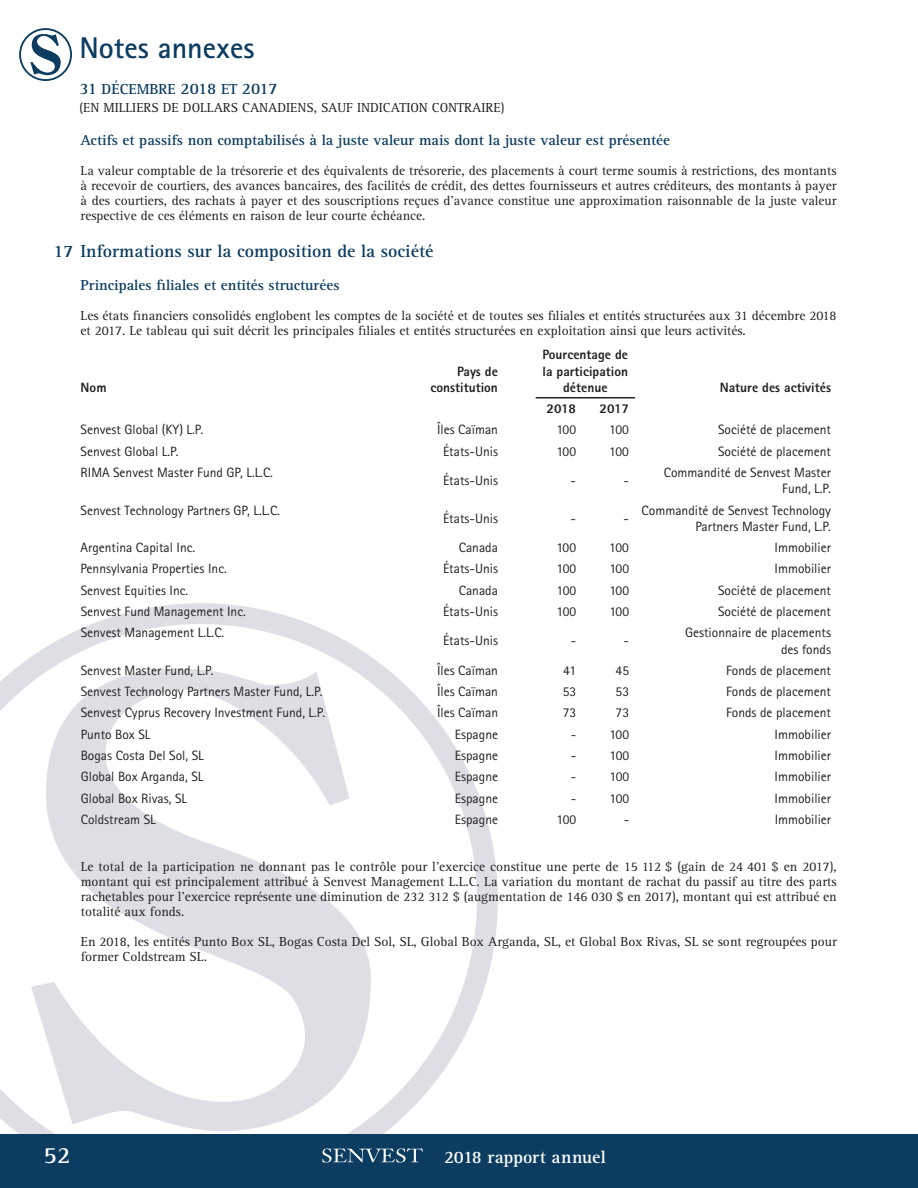
<style>
.page{position:relative;width:918px;height:1188px;background:#fff}
.page>*{position:absolute;margin:0;border:0;box-sizing:border-box;transform-origin:0 0}
.t1{font:700 30px "Rotis Sans Serif Std";color:#0c3d60}
.t2{font:700 24px "Rotis Serif Std";color:#fff}
.t3{font:700 18px "Rotis Serif Std";color:#0c3d60}
.t4{font:700 18px "Rotis Serif Std";color:#fff}
.t5{font:700 16.5px "Rotis Serif Std";color:#0c3d60}
.t6{font:700 15px "Rotis Serif Std";color:#0c3d60}
.t7{font:13.5px/15px "Rotis Serif Std";color:#231f20;text-align:justify}
.t8{font:13.5px/16.2px "Rotis Sans Serif Std";color:#231f20;text-align:right}
.t9{font:800 13.5px/16.2px "Rotis Sans Serif Std";color:#231f20;text-align:right}
.s1{font-size:15px}
</style>
<div class="page">
<svg style="left:0;top:603px;width:498px;height:531px"></svg>
<svg style="left:31px;top:668px;width:340px;height:463px"></svg>
<div style="left:0;top:1134px;width:918px;height:54px;background:#0c3d60"></div>
<svg style="left:322px;top:1148px;width:101px;height:15px"></svg>
<svg style="left:19px;top:28px;width:53px;height:53px"></svg>
<hr style="left:536px;top:397px;width:46px;height:1px;background:#231f20">
<hr style="left:582px;top:397px;width:53px;height:1px;background:#231f20">
<h1 class="t1" style="left:80px;top:29px;width:176px">Notes annexes</h1>
<p class="t5" style="left:80px;top:79px;width:200px">31 <span class="s1">DÉCEMBRE</span> 2018 <span class="s1">ET</span> 2017</p>
<p class="t7" style="left:80px;top:100px;width:427px">(EN MILLIERS DE DOLLARS CANADIENS, SAUF INDICATION CONTRAIRE)</p>
<p class="t6" style="left:81px;top:132px;width:591px">Actifs et passifs non comptabilisés à la juste valeur mais dont la juste valeur est présentée</p>
<p class="t7" style="left:81px;top:164px;width:758px">La valeur comptable de la trésorerie et des équivalents de trésorerie, des placements à court terme soumis à restrictions, des montants à recevoir de courtiers, des avances bancaires, des facilités de crédit, des dettes fournisseurs et autres créditeurs, des montants à payer à des courtiers, des rachats à payer et des souscriptions reçues d’avance constitue une approximation raisonnable de la juste valeur respective de ces éléments en raison de leur courte échéance.</p>
<h3 class="t3" style="left:54px;top:240px;width:381px">17 Informations sur la composition de la société</h3>
<p class="t6" style="left:81px;top:276px;width:260px">Principales filiales et entités structurées</p>
<p class="t7" style="left:81px;top:308px;width:758px">Les états financiers consolidés englobent les comptes de la société et de toutes ses filiales et entités structurées aux 31 décembre 2018 et 2017. Le tableau qui suit décrit les principales filiales et entités structurées en exploitation ainsi que leurs activités.</p>
<p class="t9" style="left:81px;top:379px;width:28px">Nom</p>
<p class="t9" style="left:431px;top:363px;width:69px">Pays de constitution</p>
<p class="t9" style="left:543px;top:346px;width:87px;text-align:center">Pourcentage de la participation détenue</p>
<p class="t9" style="left:547px;top:400px;width:31px">2018</p>
<p class="t9" style="left:600px;top:400px;width:31px">2017</p>
<p class="t9" style="left:720px;top:379px;width:113px">Nature des activités</p>
<p class="t8" style="left:81px;top:422px;width:124px">Senvest Global (KY) L.P.</p>
<p class="t8" style="left:437px;top:422px;width:62px">Îles Caïman</p>
<p class="t8" style="left:556px;top:422px;width:21px">100</p>
<p class="t8" style="left:609px;top:422px;width:21px">100</p>
<p class="t8" style="left:718px;top:422px;width:114px">Société de placement</p>
<p class="t8" style="left:81px;top:443px;width:99px">Senvest Global L.P.</p>
<p class="t8" style="left:443px;top:443px;width:56px">États-Unis</p>
<p class="t8" style="left:556px;top:443px;width:21px">100</p>
<p class="t8" style="left:609px;top:443px;width:21px">100</p>
<p class="t8" style="left:718px;top:443px;width:114px">Société de placement</p>
<p class="t8" style="left:81px;top:464px;width:194px">RIMA Senvest Master Fund GP, L.L.C.</p>
<p class="t8" style="left:443px;top:472px;width:56px">États-Unis</p>
<p class="t8" style="left:571px;top:472px;width:7px">-</p>
<p class="t8" style="left:624px;top:472px;width:7px">-</p>
<p class="t8" style="left:664px;top:464px;width:169px">Commandité de Senvest Master<br>Fund, L.P.</p>
<p class="t8" style="left:81px;top:502px;width:201px">Senvest Technology Partners GP, L.L.C.</p>
<p class="t8" style="left:443px;top:510px;width:56px">États-Unis</p>
<p class="t8" style="left:571px;top:510px;width:7px">-</p>
<p class="t8" style="left:624px;top:510px;width:7px">-</p>
<p class="t8" style="left:642px;top:502px;width:191px">Commandité de Senvest Technology<br>Partners Master Fund, L.P.</p>
<p class="t8" style="left:81px;top:539px;width:116px">Argentina Capital Inc.</p>
<p class="t8" style="left:459px;top:539px;width:41px">Canada</p>
<p class="t8" style="left:556px;top:539px;width:21px">100</p>
<p class="t8" style="left:609px;top:539px;width:21px">100</p>
<p class="t8" style="left:775px;top:539px;width:58px">Immobilier</p>
<p class="t8" style="left:81px;top:561px;width:148px">Pennsylvania Properties Inc.</p>
<p class="t8" style="left:443px;top:561px;width:56px">États-Unis</p>
<p class="t8" style="left:556px;top:561px;width:21px">100</p>
<p class="t8" style="left:609px;top:561px;width:21px">100</p>
<p class="t8" style="left:775px;top:561px;width:58px">Immobilier</p>
<p class="t8" style="left:81px;top:582px;width:109px">Senvest Equities Inc.</p>
<p class="t8" style="left:459px;top:582px;width:41px">Canada</p>
<p class="t8" style="left:556px;top:582px;width:21px">100</p>
<p class="t8" style="left:609px;top:582px;width:21px">100</p>
<p class="t8" style="left:718px;top:582px;width:114px">Société de placement</p>
<p class="t8" style="left:81px;top:603px;width:167px">Senvest Fund Management Inc.</p>
<p class="t8" style="left:443px;top:603px;width:56px">États-Unis</p>
<p class="t8" style="left:556px;top:603px;width:21px">100</p>
<p class="t8" style="left:609px;top:603px;width:21px">100</p>
<p class="t8" style="left:718px;top:603px;width:114px">Société de placement</p>
<p class="t8" style="left:81px;top:625px;width:145px">Senvest Management L.L.C.</p>
<p class="t8" style="left:443px;top:633px;width:56px">États-Unis</p>
<p class="t8" style="left:571px;top:633px;width:7px">-</p>
<p class="t8" style="left:624px;top:633px;width:7px">-</p>
<p class="t8" style="left:685px;top:625px;width:147px">Gestionnaire de placements des fonds</p>
<p class="t8" style="left:81px;top:662px;width:134px">Senvest Master Fund, L.P.</p>
<p class="t8" style="left:437px;top:662px;width:62px">Îles Caïman</p>
<p class="t8" style="left:563px;top:662px;width:15px">41</p>
<p class="t8" style="left:616px;top:662px;width:15px">45</p>
<p class="t8" style="left:726px;top:662px;width:106px">Fonds de placement</p>
<p class="t8" style="left:81px;top:683px;width:243px">Senvest Technology Partners Master Fund, L.P.</p>
<p class="t8" style="left:437px;top:683px;width:62px">Îles Caïman</p>
<p class="t8" style="left:563px;top:683px;width:15px">53</p>
<p class="t8" style="left:616px;top:683px;width:15px">53</p>
<p class="t8" style="left:726px;top:683px;width:106px">Fonds de placement</p>
<p class="t8" style="left:81px;top:705px;width:246px">Senvest Cyprus Recovery Investment Fund, L.P.</p>
<p class="t8" style="left:437px;top:705px;width:62px">Îles Caïman</p>
<p class="t8" style="left:563px;top:705px;width:15px">73</p>
<p class="t8" style="left:616px;top:705px;width:15px">73</p>
<p class="t8" style="left:726px;top:705px;width:106px">Fonds de placement</p>
<p class="t8" style="left:81px;top:726px;width:71px">Punto Box SL</p>
<p class="t8" style="left:455px;top:726px;width:45px">Espagne</p>
<p class="t8" style="left:571px;top:726px;width:7px">-</p>
<p class="t8" style="left:609px;top:726px;width:21px">100</p>
<p class="t8" style="left:775px;top:726px;width:58px">Immobilier</p>
<p class="t8" style="left:81px;top:747px;width:124px">Bogas Costa Del Sol, SL</p>
<p class="t8" style="left:455px;top:747px;width:45px">Espagne</p>
<p class="t8" style="left:571px;top:747px;width:7px">-</p>
<p class="t8" style="left:609px;top:747px;width:21px">100</p>
<p class="t8" style="left:775px;top:747px;width:58px">Immobilier</p>
<p class="t8" style="left:81px;top:769px;width:124px">Global Box Arganda, SL</p>
<p class="t8" style="left:455px;top:769px;width:45px">Espagne</p>
<p class="t8" style="left:571px;top:769px;width:7px">-</p>
<p class="t8" style="left:609px;top:769px;width:21px">100</p>
<p class="t8" style="left:775px;top:769px;width:58px">Immobilier</p>
<p class="t8" style="left:81px;top:790px;width:108px">Global Box Rivas, SL</p>
<p class="t8" style="left:455px;top:790px;width:45px">Espagne</p>
<p class="t8" style="left:571px;top:790px;width:7px">-</p>
<p class="t8" style="left:609px;top:790px;width:21px">100</p>
<p class="t8" style="left:775px;top:790px;width:58px">Immobilier</p>
<p class="t8" style="left:81px;top:811px;width:76px">Coldstream SL</p>
<p class="t8" style="left:455px;top:811px;width:45px">Espagne</p>
<p class="t8" style="left:557px;top:811px;width:21px">100</p>
<p class="t8" style="left:624px;top:811px;width:7px">-</p>
<p class="t8" style="left:775px;top:811px;width:58px">Immobilier</p>
<p class="t7" style="left:81px;top:859px;width:758px">Le total de la participation ne donnant pas le contrôle pour l’exercice constitue une perte de 15 112 $ (gain de 24 401 $ en 2017), montant qui est principalement attribué à Senvest Management L.L.C. La variation du montant de rachat du passif au titre des parts rachetables pour l’exercice représente une diminution de 232 312 $ (augmentation de 146 030 $ en 2017), montant qui est attribué en totalité aux fonds.</p>
<p class="t7" style="left:81px;top:934px;width:758px">En 2018, les entités Punto Box SL, Bogas Costa Del Sol, SL, Global Box Arganda, SL, et Global Box Rivas, SL se sont regroupées pour former Coldstream SL.</p>
<h2 class="t2" style="left:44px;top:1141px;width:28px">52</h2>
<h3 class="t4" style="left:444px;top:1146px;width:163px">2018 rapport annuel</h3>
</div>
